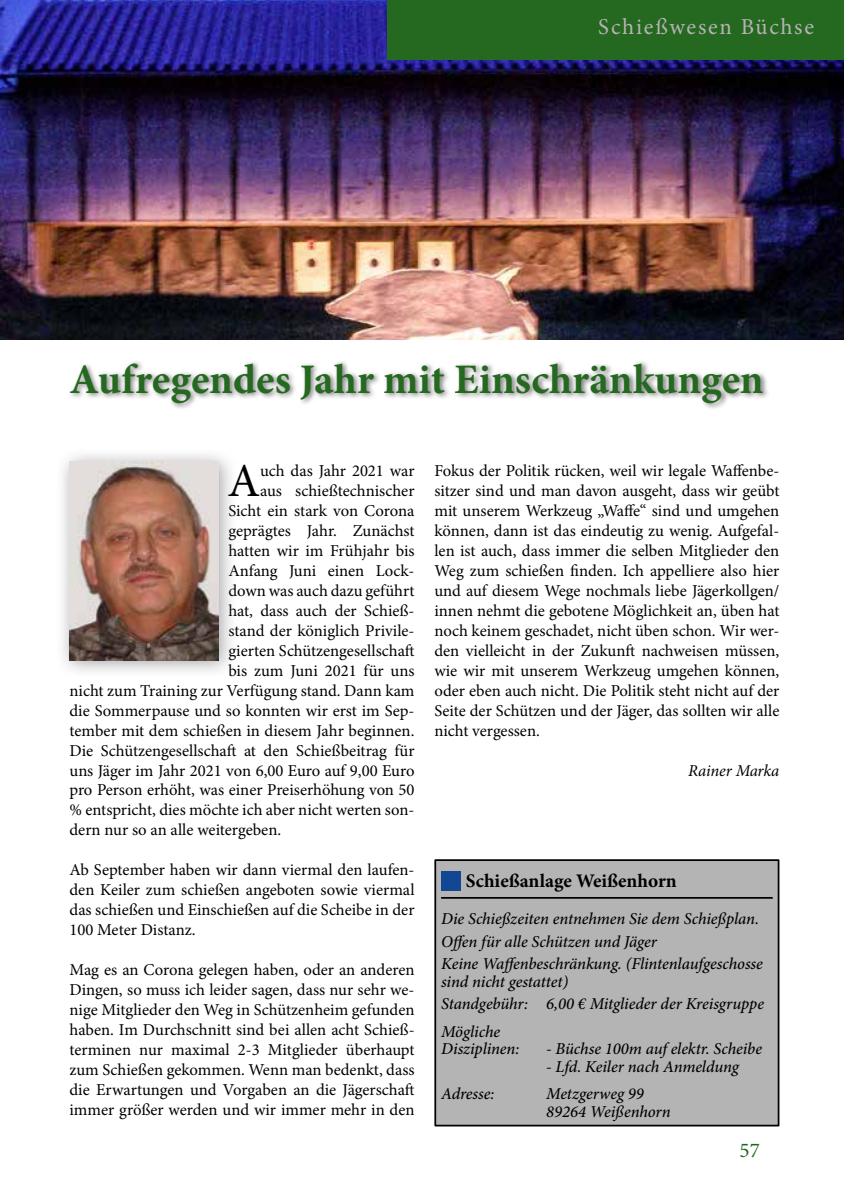
<style>
.page{position:relative;width:844px;height:1191px;background:#fff}
.page>*{position:absolute;margin:0;border:0;box-sizing:border-box;transform-origin:0 0}
.t1{font:47.25px "Minion Pro";color:#000}
.t2{font:700 42px "Minion Pro";color:#256820}
.t3{font:22.75px "Minion Pro";letter-spacing:.075em;color:#b5b4b4}
.t4{font:21px "Minion Pro";color:#256820}
.t5{font:700 19.25px "Minion Pro";color:#000}
.t6{font:16.62px/19.9px "Minion Pro";color:#000;text-align:justify}
.t7{font:italic 500 16.62px/22.4px "Minion Pro";letter-spacing:-.005em;color:#000}
.t8{font:italic 16.62px "Minion Pro";letter-spacing:-.01em;color:#000}
</style>
<div class="page">
<div style="left:68px;top:359px;width:701px;height:51px;background:#000;opacity:.52"></div>
<div style="left:55px;top:447px;width:182px;height:232px;background:#878787;opacity:.75"></div>
<img style="left:69px;top:461px;width:149px;height:199px">
<div style="left:435px;top:860px;width:343px;height:265px;background:#b5b4b4"></div>
<hr style="left:441px;top:897px;width:331px;height:1px;background:#000">
<div style="left:441px;top:871px;width:20px;height:20px;background:#124893"></div>
<div style="left:434px;top:859px;width:345px;height:267px;border:2px solid #000"></div>
<img style="left:1px;top:0;width:842px;height:340px">
<div style="left:387px;top:0;width:456px;height:60px;background:#256820"></div>
<img style="left:0;top:0;width:1px;height:474px">
<h3 class="t3" style="left:598px;top:12px;width:217px">Schießwesen Büchse</h3>
<h2 class="t2" style="left:69px;top:350px;width:695px">Aufregendes Jahr mit Einschränkungen</h2>
<h1 class="t1" style="left:227px;top:449px;width:34px">A</h1>
<p class="t6" style="left:260px;top:461px;width:156px">uch das Jahr 2021 war</p>
<p class="t6" style="left:260px;top:481px;width:156px">aus schießtechnischer</p>
<p class="t6" style="left:228px;top:501px;width:188px">Sicht ein stark von Corona</p>
<p class="t6" style="left:228px;top:521px;width:188px">geprägtes Jahr. Zunächst</p>
<p class="t6" style="left:228px;top:541px;width:187px">hatten wir im Frühjahr bis</p>
<p class="t6" style="left:228px;top:561px;width:188px">Anfang Juni einen Lock-</p>
<p class="t6" style="left:228px;top:580px;width:188px">down was auch dazu geführt</p>
<p class="t6" style="left:228px;top:600px;width:188px">hat, dass auch der Schieß-</p>
<p class="t6" style="left:228px;top:620px;width:188px">stand der königlich Privile-</p>
<p class="t6" style="left:228px;top:640px;width:188px">gierten Schützengesellschaft</p>
<p class="t6" style="left:228px;top:660px;width:188px">bis zum Juni 2021 für uns</p>
<p class="t6" style="left:69px;top:680px;width:346px">nicht zum Training zur Verfügung stand. Dann kam</p>
<p class="t6" style="left:69px;top:700px;width:346px">die Sommerpause und so konnten wir erst im Sep-</p>
<p class="t6" style="left:69px;top:720px;width:346px">tember mit dem schießen in diesem Jahr beginnen.</p>
<p class="t6" style="left:69px;top:740px;width:346px">Die Schützengesellschaft at den Schießbeitrag für</p>
<p class="t6" style="left:69px;top:760px;width:346px">uns Jäger im Jahr 2021 von 6,00 Euro auf 9,00 Euro</p>
<p class="t6" style="left:69px;top:780px;width:346px">pro Person erhöht, was einer Preiserhöhung von 50</p>
<p class="t6" style="left:69px;top:800px;width:346px">% entspricht, dies möchte ich aber nicht werten son-</p>
<p class="t6" style="left:69px;top:820px;width:213px">dern nur so an alle weitergeben.</p>
<p class="t6" style="left:69px;top:860px;width:346px">Ab September haben wir dann viermal den laufen&shy;den Keiler zum schießen angeboten sowie viermal das schießen und Einschießen auf die Scheibe in der 100 Meter Distanz.</p>
<p class="t6" style="left:69px;top:960px;width:346px">Mag es an Corona gelegen haben, oder an anderen Dingen, so muss ich leider sagen, dass nur sehr we&shy;nige Mitglieder den Weg in Schützenheim gefunden haben. Im Durchschnitt sind bei allen acht Schieß&shy;terminen nur maximal 2-3 Mitglieder überhaupt zum Schießen gekommen. Wenn man bedenkt, dass die Erwartungen und Vorgaben an die Jägerschaft immer größer werden und wir immer mehr in den</p>
<p class="t6" style="left:434px;top:461px;width:346px">Fokus der Politik rücken, weil wir legale Waffenbe&shy;sitzer sind und man davon ausgeht, dass wir geübt mit unserem Werkzeug „Waffe“ sind und umgehen können, dann ist das eindeutig zu wenig. Aufgefal&shy;len ist auch, dass immer die selben Mitglieder den Weg zum schießen finden. Ich appelliere also hier und auf diesem Wege nochmals liebe Jägerkollgen/ innen nehmt die gebotene Möglichkeit an, üben hat noch keinem geschadet, nicht üben schon. Wir wer&shy;den vielleicht in der Zukunft nachweisen müssen, wie wir mit unserem Werkzeug umgehen können, oder eben auch nicht. Die Politik steht nicht auf der Seite der Schützen und der Jäger, das sollten wir alle nicht vergessen.</p>
<p class="t8" style="left:688px;top:759px;width:93px">Rainer Marka</p>
<p class="t5" style="left:466px;top:867px;width:212px">Schießanlage Weißenhorn</p>
<p class="t7" style="left:441px;top:907px;width:323px">Die Schießzeiten entnehmen Sie dem Schießplan.<br>Offen für alle Schützen und Jäger<br>Keine Waffenbeschränkung. (Flintenlaufgeschosse</p>
<p class="t7" style="left:441px;top:970px;width:324px">sind nicht gestattet)<br>Standgebühr: 6,00 € Mitglieder der Kreisgruppe</p>
<p class="t7" style="left:441px;top:1022px;width:80px;line-height:17.5px">Mögliche<br>Disziplinen:</p>
<p class="t7" style="left:546px;top:1037px;width:217px">- Büchse 100m auf elektr. Scheibe</p>
<p class="t7" style="left:546px;top:1055px;width:194px">- Lfd. Keiler nach Anmeldung</p>
<p class="t7" style="left:441px;top:1082px;width:55px">Adresse:</p>
<p class="t7" style="left:546px;top:1085px;width:126px;line-height:17.5px">Metzgerweg 99<br>89264 Weißenhorn</p>
<p class="t4" style="left:739px;top:1135px;width:22px">57</p>
</div>
